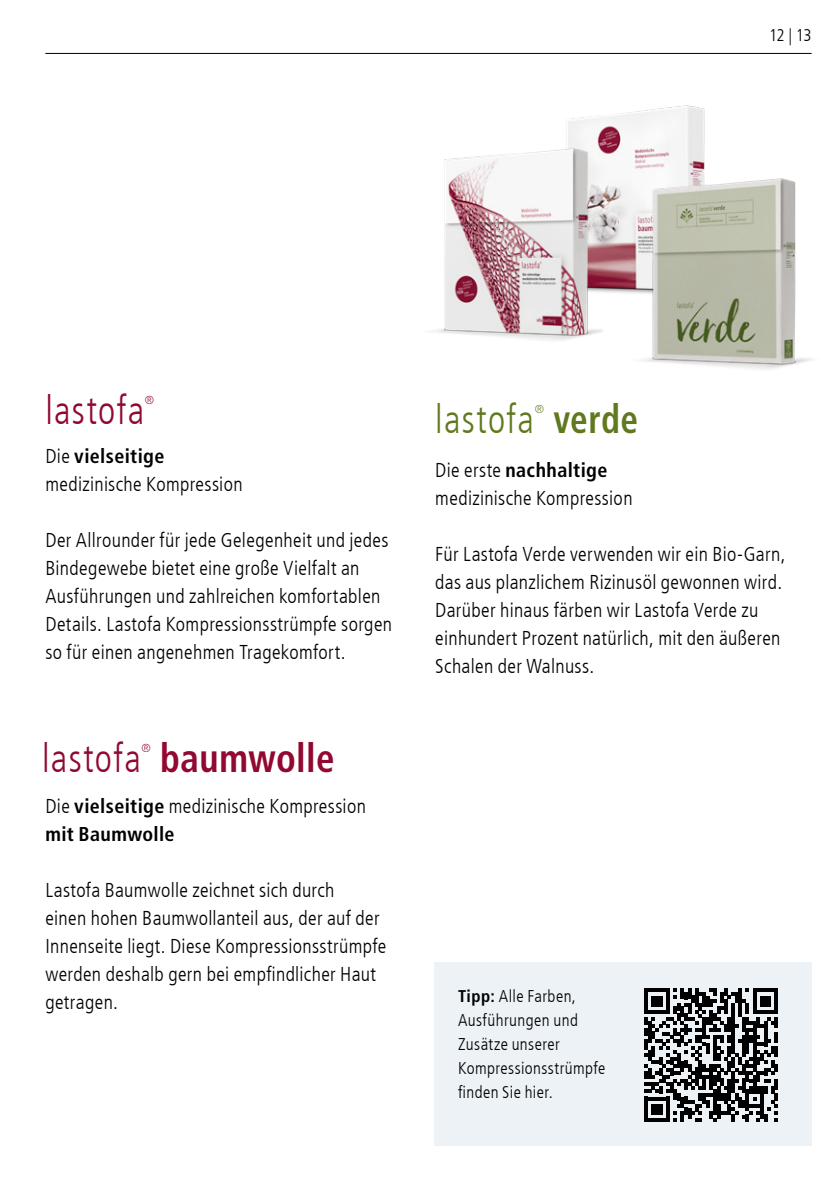
<style>
.page{position:relative;width:840px;height:1191px;background:#fff}
.page>*{position:absolute;margin:0;border:0;box-sizing:border-box;transform-origin:0 0}
.t1{font:300 condensed 40px "Frutiger LT Com";letter-spacing:.04em;color:#910830;scale:.92 1}
.t2{font:700 condensed 40px "Frutiger LT Com";letter-spacing:.01em;color:#910830;scale:.92 1}
.t3{font:300 condensed 40px "Frutiger LT Com";letter-spacing:.04em;color:#60791e;scale:.92 1}
.t4{font:700 condensed 40px "Frutiger";letter-spacing:.01em;color:#60791e;scale:.88 1}
.t5{font:300 condensed 20px/28px "Frutiger LT Com";letter-spacing:.015em;color:#000}
.t6{font:300 condensed 17px/24px "Frutiger LT Com";letter-spacing:.025em;color:#000}
.t7{font:300 condensed 11.6px "Frutiger";color:#910830}
.t8{font:300 condensed 11.6px "Frutiger";color:#60791e}
.s1{font-weight:700}
</style>
<div class="page">
<img style="left:568px;top:105px;width:137px;height:188px">
<img style="left:432px;top:129px;width:170px;height:212px">
<img style="left:623px;top:158px;width:189px;height:212px">
<div style="left:434px;top:962px;width:377px;height:183px;background:#ecf1f5"></div>
<svg style="left:644px;top:988px;width:133px;height:134px"></svg>
<hr style="left:45px;top:53px;width:766px;height:1px;background:#000">
<p class="t6" style="left:768px;top:23px;width:44px">12 | 13</p>
<h1 class="t1" style="left:45px;top:387px;width:109px">lastofa</h1>
<p class="t7" style="left:145px;top:394px;width:11px">®</p>
<p class="t5" style="left:45px;top:442px;width:199px">Die <span class="s1">vielseitige </span>medizinische Kompression</p>
<p class="t5" style="left:45px;top:526px;width:348px">Der Allrounder für jede Gelegenheit und jedes Bindegewebe bietet eine große Vielfalt an Ausführungen und zahlreichen komfortablen Details. Lastofa Kompressionsstrümpfe sorgen so für einen angenehmen Tragekomfort.</p>
<h1 class="t1" style="left:42px;top:735px;width:109px">lastofa</h1>
<p class="t7" style="left:141px;top:741px;width:11px">®</p>
<h1 class="t2" style="left:160px;top:734px;width:191px">baumwolle</h1>
<p class="t5" style="left:45px;top:792px;width:322px">Die <span class="s1">vielseitige</span> medizinische Kompression <span class="s1">mit Baumwolle</span></p>
<p class="t5" style="left:45px;top:876px;width:342px">Lastofa Baumwolle zeichnet sich durch<br>einen hohen Baumwollanteil aus, der auf der Innenseite liegt. Diese Kompressionsstrümpfe werden deshalb gern bei empfindlicher Haut getragen.</p>
<h1 class="t3" style="left:435px;top:396px;width:109px">lastofa</h1>
<p class="t8" style="left:534px;top:403px;width:11px">®</p>
<h1 class="t4" style="left:553px;top:396px;width:98px">verde</h1>
<p class="t5" style="left:435px;top:456px;width:199px">Die erste <span class="s1">nachhaltige </span>medizinische Kompression</p>
<p class="t5" style="left:435px;top:540px;width:351px">Für Lastofa Verde verwenden wir ein Bio-Garn, das aus planzlichem Rizinusöl gewonnen wird.<br>Darüber hinaus färben wir Lastofa Verde zu einhundert Prozent natürlich, mit den äußeren Schalen der Walnuss.</p>
<p class="t6" style="left:458px;top:984px;width:149px"><span class="s1">Tipp:</span> Alle Farben,<br>Ausführungen und<br>Zusätze unserer<br>Kompressionsstrümpfe finden Sie hier.</p>
</div>
